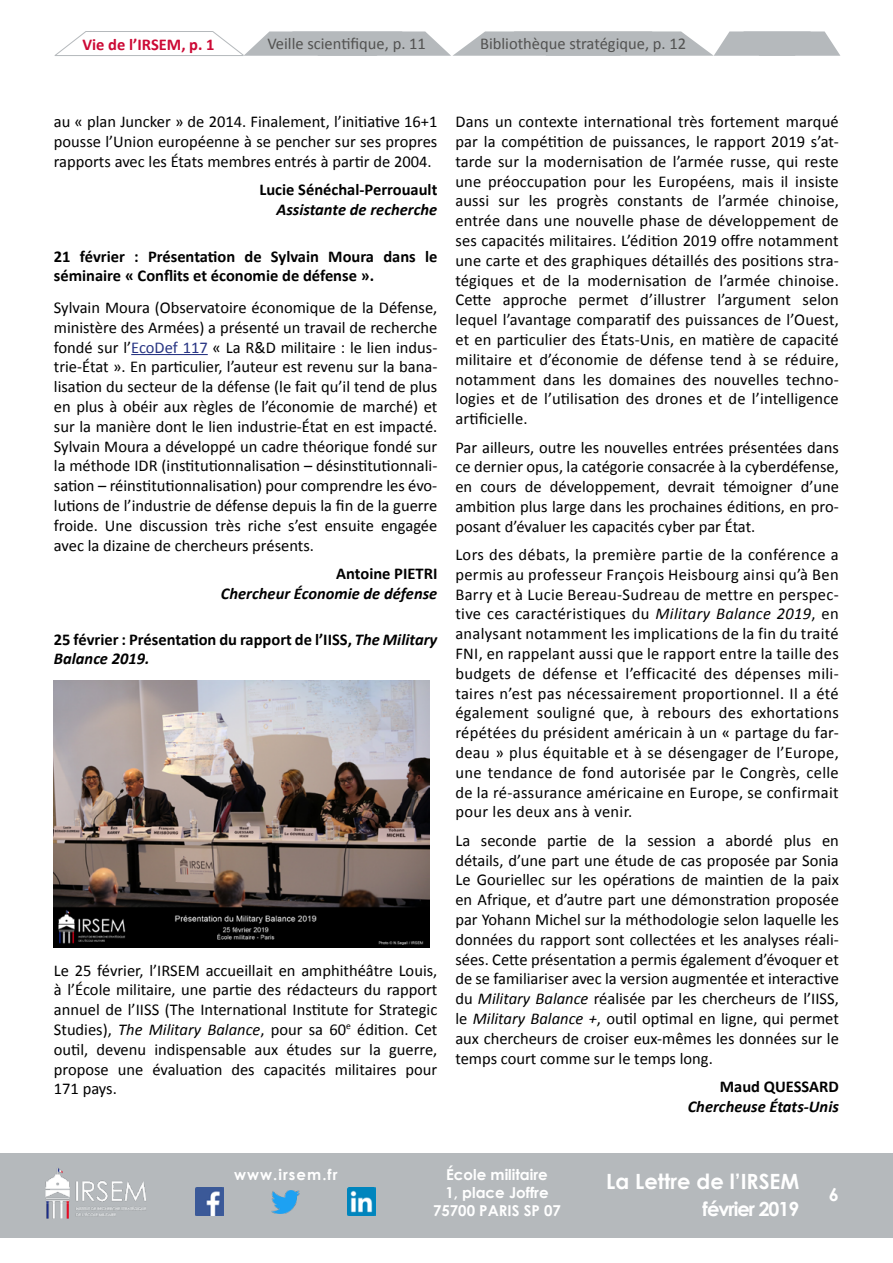
<style>
.page{position:relative;width:893px;height:1263px;background:#fff}
.page>*{position:absolute;margin:0;border:0;box-sizing:border-box;transform-origin:0 0}
.t1{font:700 21px "Century Gothic";color:#fff}
.t2{font:700 19.5px "Century Gothic";letter-spacing:-.05em;color:#fff}
.t3{font:700 18px "Century Gothic";color:#fff}
.t4{font:16.5px/19.8px "Calibri";color:#000;text-align:justify}
.t5{font:700 16.5px/19px "Calibri";color:#000}
.t6{font:italic 700 16.5px "Calibri";color:#000}
.t7{font:16.5px "Calibri";color:#525251}
.t8{font:700 16.5px "Calibri";color:#cc0935}
.t9{font:700 15px/18px "Century Gothic";color:#fff;text-align:center}
.t10{font:700 15px "Century Gothic";letter-spacing:.07em;color:#fff}
.s1{color:#283583}
.s2{font-style:italic}
</style>
<div class="page">
<svg style="left:278px;top:1237px;width:20px;height:1px"></svg>
<svg style="left:54px;top:31px;width:32px;height:25px"></svg>
<hr style="left:55px;top:55px;width:189px;height:1px;background:#b5b9bc">
<hr style="left:86px;top:31px;width:127px;height:1px;background:#b5b9bc">
<svg style="left:213px;top:31px;width:628px;height:25px"></svg>
<div style="left:0;top:1152px;width:893px;height:85px;background:#b5b9bc"></div>
<img style="left:45px;top:1168px;width:101px;height:51px">
<img style="left:196px;top:1188px;width:28px;height:28px">
<img style="left:272px;top:1190px;width:28px;height:23px">
<img style="left:348px;top:1188px;width:28px;height:28px">
<hr style="left:131px;top:354px;width:77px;height:1px;background:#283583">
<img style="left:54px;top:680px;width:375px;height:267px">
<p class="t8" style="left:82px;top:34px;width:134px">Vie de l’IRSEM, p. 1</p>
<p class="t7" style="left:267px;top:33px;width:160px">Veille scientifique, p. 11</p>
<p class="t7" style="left:480px;top:33px;width:208px">Bibliothèque stratégique, p. 12</p>
<p class="t4" style="left:54px;top:112px;width:385px">au « plan Juncker » de 2014. Finalement, l’initiative 16+1 pousse l’Union européenne à se pencher sur ses propres rapports avec les États membres entrés à partir de 2004.</p>
<p class="t5" style="left:259px;top:180px;width:179px">Lucie Sénéchal-Perrouault</p>
<p class="t6" style="left:276px;top:199px;width:163px">Assistante de recherche</p>
<p class="t5" style="left:54px;top:246px;width:385px">21 février : Présentation de Sylvain Moura dans le séminaire « Conflits et économie de défense ».</p>
<p class="t4" style="left:54px;top:298px;width:385px">Sylvain Moura (Observatoire économique de la Défense, ministère des Armées) a présenté un travail de recherche fondé sur l’<span class="s1">EcoDef 117</span> « La R&amp;D militaire : le lien indus&shy;trie-État ». En particulier, l’auteur est revenu sur la bana&shy;lisation du secteur de la défense (le fait qu’il tend de plus en plus à obéir aux règles de l’économie de marché) et sur la manière dont le lien industrie-État en est impacté.<br>Sylvain Moura a développé un cadre théorique fondé sur la méthode IDR (institutionnalisation – désinstitutionnali&shy;sation – réinstitutionnalisation) pour comprendre les évo&shy;lutions de l’industrie de défense depuis la fin de la guerre froide. Une discussion très riche s’est ensuite engagée avec la dizaine de chercheurs présents.</p>
<p class="t5" style="left:336px;top:564px;width:103px">Antoine PIETRI</p>
<p class="t6" style="left:221px;top:583px;width:218px">Chercheur Économie de défense</p>
<p class="t5" style="left:54px;top:630px;width:385px">25 février : Présentation du rapport de l’IISS, <span class="s2">The Military<br>Balance 2019.</span></p>
<p class="t4" style="left:54px;top:960px;width:385px">Le 25 février, l’IRSEM accueillait en amphithéâtre Louis, à l’École militaire, une partie des rédacteurs du rapport annuel de l’IISS (The International Institute for Strategic Studies), <span class="s2">The Military Balance</span>, pour sa 60<sup>e</sup> édition. Cet outil, devenu indispensable aux études sur la guerre, propose une évaluation des capacités militaires pour 171 pays.</p>
<p class="t4" style="left:455px;top:112px;width:385px">Dans un contexte international très fortement marqué par la compétition de puissances, le rapport 2019 s’at&shy;tarde sur la modernisation de l’armée russe, qui reste une préoccupation pour les Européens, mais il insiste aussi sur les progrès constants de l’armée chinoise, entrée dans une nouvelle phase de développement de ses capacités militaires. L’édition 2019 offre notamment une carte et des graphiques détaillés des positions stra&shy;tégiques et de la modernisation de l’armée chinoise.<br>Cette approche permet d’illustrer l’argument selon lequel l’avantage comparatif des puissances de l’Ouest, et en particulier des États-Unis, en matière de capacité militaire et d’économie de défense tend à se réduire, notamment dans les domaines des nouvelles techno&shy;logies et de l’utilisation des drones et de l’intelligence artificielle.</p>
<p class="t4" style="left:455px;top:437px;width:385px">Par ailleurs, outre les nouvelles entrées présentées dans ce dernier opus, la catégorie consacrée à la cyberdéfense, en cours de développement, devrait témoigner d’une ambition plus large dans les prochaines éditions, en pro&shy;posant d’évaluer les capacités cyber par État.</p>
<p class="t4" style="left:455px;top:545px;width:385px">Lors des débats, la première partie de la conférence a permis au professeur François Heisbourg ainsi qu’à Ben Barry et à Lucie Bereau-Sudreau de mettre en perspec&shy;tive ces caractéristiques du <span class="s2">Military Balance 2019</span>, en analysant notamment les implications de la fin du traité FNI, en rappelant aussi que le rapport entre la taille des budgets de défense et l’efficacité des dépenses mili&shy;taires n’est pas nécessairement proportionnel. Il a été également souligné que, à rebours des exhortations répétées du président américain à un « partage du far&shy;deau » plus équitable et à se désengager de l’Europe, une tendance de fond autorisée par le Congrès, celle de la ré-assurance américaine en Europe, se confirmait pour les deux ans à venir.</p>
<p class="t4" style="left:455px;top:830px;width:385px">La seconde partie de la session a abordé plus en détails, d’une part une étude de cas proposée par Sonia Le Gouriellec sur les opérations de maintien de la paix en Afrique, et d’autre part une démonstration proposée par Yohann Michel sur la méthodologie selon laquelle les données du rapport sont collectées et les analyses réali&shy;sées. Cette présentation a permis également d’évoquer et de se familiariser avec la version augmentée et interactive du <span class="s2">Military Balance</span> réalisée par les chercheurs de l’IISS, le <span class="s2">Military Balance +</span>, outil optimal en ligne, qui permet aux chercheurs de croiser eux-mêmes les données sur le temps court comme sur le temps long.</p>
<p class="t5" style="left:720px;top:1077px;width:121px">Maud QUESSARD</p>
<p class="t6" style="left:688px;top:1096px;width:153px">Chercheuse États-Unis</p>
<p class="t10" style="left:234px;top:1163px;width:105px">www.irsem.fr</p>
<p class="t9" style="left:433px;top:1165px;width:129px">École militaire<br>1, place Joffre<br>75700 PARIS SP 07</p>
<p class="t1" style="left:606px;top:1165px;width:195px">La Lettre de l’IRSEM</p>
<p class="t2" style="left:702px;top:1194px;width:98px">février 2019</p>
<p class="t3" style="left:829px;top:1181px;width:12px">6</p>
</div>
